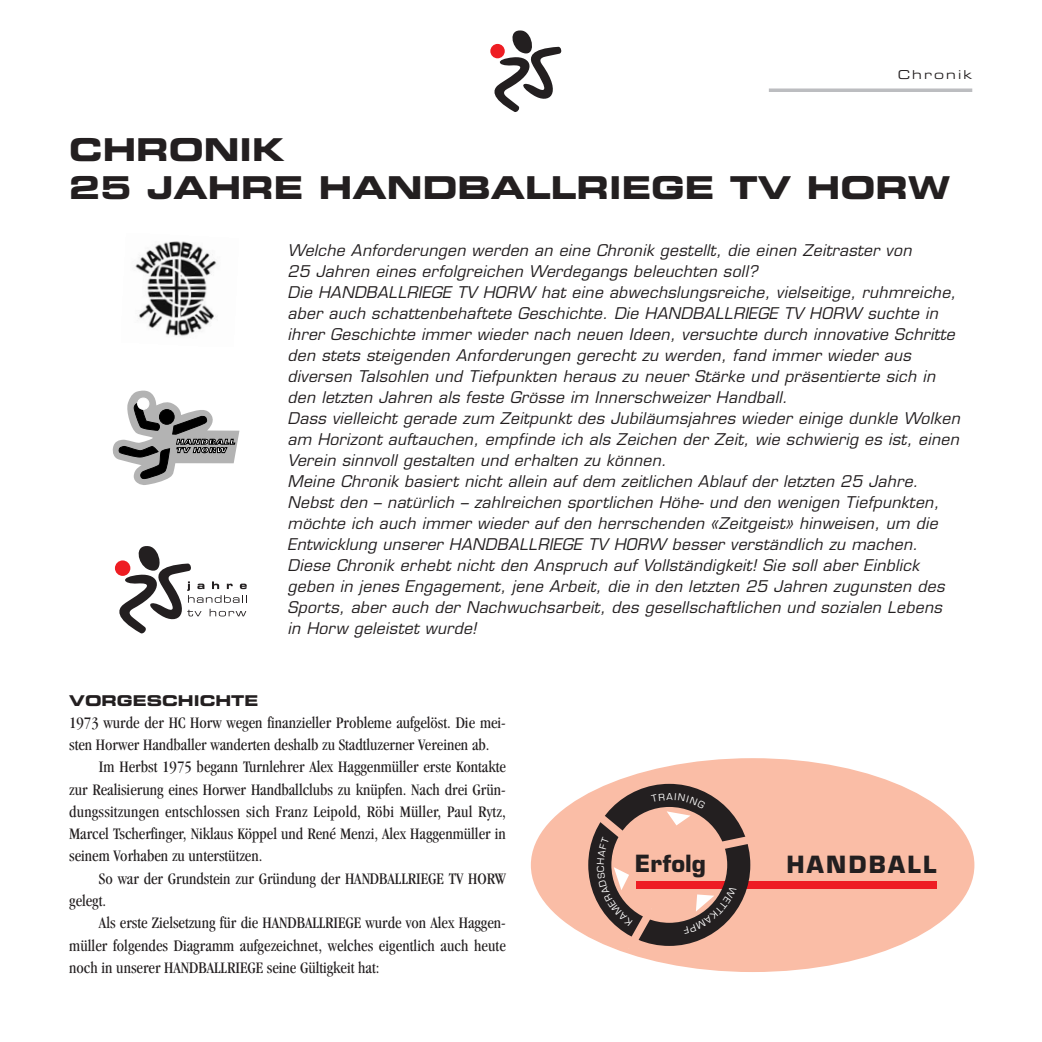
<style>
.page{position:relative;width:1042px;height:1042px;background:#fff}
.page>*{position:absolute;margin:0;border:0;box-sizing:border-box;transform-origin:0 0}
.t1{font:31.5px/38.5px "Eurostile Bold Extended Two";color:#231f20}
.t2{font:700 23.1px "Eurostile";letter-spacing:.1em;color:#231f20}
.t3{font:condensed 16.62px "Garamond";color:#231f20}
.t4{font:italic 15.75px/21px "Eurostile";letter-spacing:.02em;color:#231f20}
.t5{font:14.88px "Eurostile Bold Extended Two";color:#231f20}
.t6{font:12.25px "Eurostile Extended Two";letter-spacing:.175em;color:#231f20}
</style>
<div class="page">
<svg style="left:490px;top:30px;width:72px;height:82px"></svg>
<svg style="left:769px;top:88px;width:203px;height:4px"></svg>
<img style="left:135px;top:241px;width:82px;height:95px">
<svg style="left:114px;top:546px;width:133px;height:88px"></svg>
<svg style="left:112px;top:390px;width:127px;height:95px"></svg>
<div style="left:531px;top:758px;width:443px;height:214px;background:#fabda6;border-radius:50%"></div>
<div style="left:636px;top:881px;width:301px;height:7px;background:#ee1d23"></div>
<svg style="left:581px;top:793px;width:186px;height:166px"></svg>
<p class="t6" style="left:898px;top:70px;width:76px">Chronik</p>
<h1 class="t1" style="left:69px;top:133px;width:882px">CHRONIK<br>25 JAHRE HANDBALLRIEGE TV HORW</h1>
<p class="t4" style="left:287px;top:242px;width:677px">Welche Anforderungen werden an eine Chronik gestellt, die einen Zeitraster von<br>25 Jahren eines erfolgreichen Werdegangs beleuchten soll?<br>Die HANDBALLRIEGE TV HORW hat eine abwechslungsreiche, vielseitige, ruhmreiche, aber auch schattenbehaftete Geschichte. Die HANDBALLRIEGE TV HORW suchte in ihrer Geschichte immer wieder nach neuen Ideen, versuchte durch innovative Schritte den stets steigenden Anforderungen gerecht zu werden, fand immer wieder aus diversen Talsohlen und Tiefpunkten heraus zu neuer Stärke und präsentierte sich in den letzten Jahren als feste Grösse im Innerschweizer Handball.<br>Dass vielleicht gerade zum Zeitpunkt des Jubiläumsjahres wieder einige dunkle Wolken am Horizont auftauchen, empfinde ich als Zeichen der Zeit, wie schwierig es ist, einen Verein sinnvoll gestalten und erhalten zu können.<br>Meine Chronik basiert nicht allein auf dem zeitlichen Ablauf der letzten 25 Jahre.<br>Nebst den – natürlich – zahlreichen sportlichen Höhe- und den wenigen Tiefpunkten, möchte ich auch immer wieder auf den herrschenden «Zeitgeist» hinweisen, um die Entwicklung unserer HANDBALLRIEGE TV HORW besser verständlich zu machen.<br>Diese Chronik erhebt nicht den Anspruch auf Vollständigkeit! Sie soll aber Einblick geben in jenes Engagement, jene Arbeit, die in den letzten 25 Jahren zugunsten des Sports, aber auch der Nachwuchsarbeit, des gesellschaftlichen und sozialen Lebens in Horw geleistet wurde!</p>
<p class="t5" style="left:69px;top:695px;width:191px">VORGESCHICHTE</p>
<p class="t3" style="left:69px;top:716px;width:438px">1973 wurde der HC Horw wegen finanzieller Probleme aufgelöst. Die mei-</p>
<p class="t3" style="left:69px;top:738px;width:422px">sten Horwer Handballer wanderten deshalb zu Stadtluzerner Vereinen ab.</p>
<p class="t3" style="left:99px;top:760px;width:408px">Im Herbst 1975 begann Turnlehrer Alex Haggenmüller erste Kontakte</p>
<p class="t3" style="left:69px;top:783px;width:438px">zur Realisierung eines Horwer Handballclubs zu knüpfen. Nach drei Grün-</p>
<p class="t3" style="left:69px;top:805px;width:438px">dungssitzungen entschlossen sich Franz Leipold, Röbi Müller, Paul Rytz,</p>
<p class="t3" style="left:69px;top:827px;width:438px">Marcel Tscherfinger, Niklaus Köppel und René Menzi, Alex Haggenmüller in</p>
<p class="t3" style="left:69px;top:849px;width:195px">seinem Vorhaben zu unterstützen.</p>
<p class="t3" style="left:99px;top:872px;width:408px">So war der Grundstein zur Gründung der HANDBALLRIEGE TV HORW</p>
<p class="t3" style="left:69px;top:894px;width:38px">gelegt.</p>
<p class="t3" style="left:99px;top:916px;width:408px">Als erste Zielsetzung für die HANDBALLRIEGE wurde von Alex Haggen-</p>
<p class="t3" style="left:69px;top:939px;width:438px">müller folgendes Diagramm aufgezeichnet, welches eigentlich auch heute</p>
<p class="t3" style="left:69px;top:961px;width:312px">noch in unserer HANDBALLRIEGE seine Gültigkeit hat:</p>
<h2 class="t2" style="left:635px;top:854px;width:73px">Erfolg</h2>
<h2 class="t2" style="left:786px;top:855px;width:152px">HANDBALL</h2>
</div>
